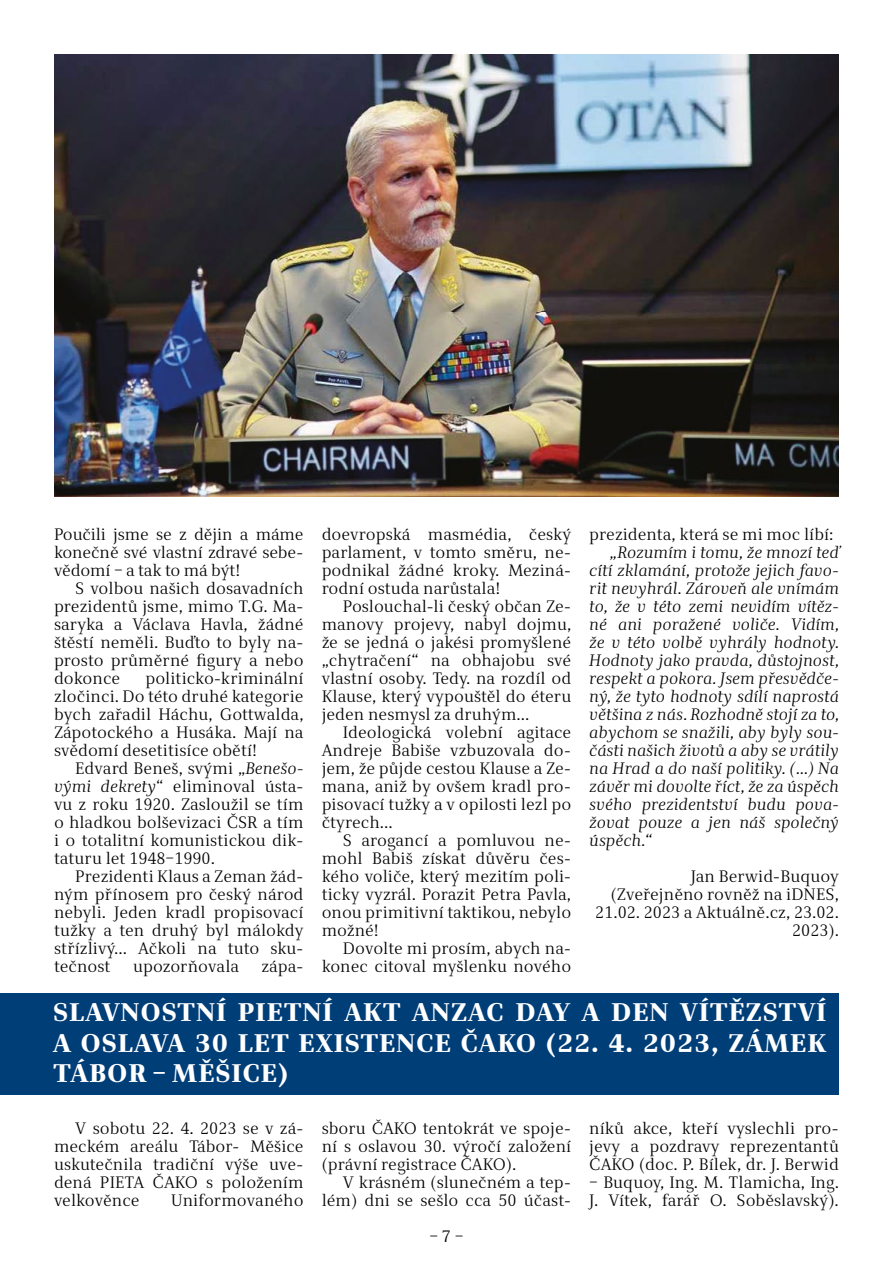
<style>
.page{position:relative;width:893px;height:1263px;background:#fff}
.page>*{position:absolute;margin:0;border:0;box-sizing:border-box;transform-origin:0 0}
.Nadpis{font:800 25.5px/30.6px "Alfon";letter-spacing:.03em;color:#fff;text-align:justify}
.Zakladni_text{font:16.5px/18px "Alfon";color:#000;text-align:justify}
.Zakladni_text-2{font:italic 16.5px/18px "Alfon";color:#000;text-align:justify}
.s1{font-style:italic}
</style>
<div class="page">
<div style="left:0;top:993px;width:839px;height:101px;background:#003e78"></div>
<img style="left:54px;top:54px;width:785px;height:442px">
<p class="Zakladni_text" style="left:54px;top:526px;width:251px">Poučili jsme se z dějin a máme konečně své vlastní zdravé sebe&shy;vědomí – a tak to má být!</p>
<p class="Zakladni_text" style="left:54px;top:580px;width:251px;text-indent:21px">S volbou našich dosavadních prezidentů jsme, mimo T.G. Ma&shy;saryka a Václava Havla, žádné štěstí neměli. Buďto to byly na&shy;prosto průměrné figury a nebo dokonce</p>
<p class="Zakladni_text" style="left:54px;top:670px;width:251px;text-indent:91px">politicko-kriminální zločinci. Do této druhé kategorie bych zařadil Háchu, Gottwalda, Zápotockého a Husáka. Mají na svědomí desetitisíce obětí!</p>
<p class="Zakladni_text" style="left:54px;top:760px;width:251px;text-indent:21px">Edvard Beneš, svými „<span class="s1">Benešo&shy;vými dekrety</span>“ eliminoval ústa&shy;vu z roku 1920. Zasloužil se tím o hladkou bolševizaci ČSR a tím i o totalitní komunistickou dik&shy;taturu let 1948–1990.</p>
<p class="Zakladni_text" style="left:54px;top:868px;width:251px;text-indent:21px">Prezidenti Klaus a Zeman žád&shy;ným přínosem pro český národ nebyli. Jeden kradl propisovací tužky a ten druhý byl málokdy střízlivý... Ačkoli na tuto sku&shy;tečnost</p>
<p class="Zakladni_text" style="left:133px;top:958px;width:108px">upozorňovala</p>
<p class="Zakladni_text" style="left:261px;top:958px;width:44px">zápa-</p>
<p class="Zakladni_text" style="left:322px;top:526px;width:251px">doevropská masmédia, český parlament, v tomto směru, ne&shy;podnikal žádné kroky. Meziná&shy;rodní ostuda narůstala!</p>
<p class="Zakladni_text" style="left:322px;top:598px;width:251px;text-indent:21px">Poslouchal-li český občan Ze&shy;manovy projevy, nabyl dojmu, že se jedná o jakési promyšlené „chytračení“ na obhajobu své vlastní osoby. Tedy. na rozdíl od Klause, který vypouštěl do éteru jeden nesmysl za druhým...</p>
<p class="Zakladni_text" style="left:322px;top:724px;width:251px;text-indent:21px">Ideologická volební agitace Andreje Babiše vzbuzovala do&shy;jem, že půjde cestou Klause a Ze&shy;mana, aniž by ovšem kradl pro&shy;pisovací tužky a v opilosti lezl po čtyrech...</p>
<p class="Zakladni_text" style="left:322px;top:832px;width:251px;text-indent:21px">S arogancí a pomluvou ne&shy;mohl Babiš získat důvěru čes&shy;kého voliče, který mezitím poli&shy;ticky vyzrál. Porazit Petra Pavla, onou primitivní taktikou, nebylo možné!</p>
<p class="Zakladni_text" style="left:322px;top:940px;width:251px;text-align:right">Dovolte mi prosím, abych na&shy;konec citoval myšlenku nového</p>
<p class="Zakladni_text" style="left:589px;top:526px;width:246px">prezidenta, která se mi moc líbí:</p>
<p class="Zakladni_text-2" style="left:589px;top:544px;width:251px;text-indent:21px">„Rozumím i tomu, že mnozí teď cítí zklamání, protože jejich favo&shy;rit nevyhrál. Zároveň ale vnímám to, že v této zemi nevidím vítěz&shy;né ani poražené voliče. Vidím, že v této volbě vyhrály hodnoty.<br>Hodnoty jako pravda, důstojnost, respekt a pokora. Jsem přesvědče&shy;ný, že tyto hodnoty sdílí naprostá většina z nás. Rozhodně stojí za to, abychom se snažili, aby byly sou&shy;části našich životů a aby se vrátily na Hrad a do naší politiky. (...) Na závěr mi dovolte říct, že za úspěch svého prezidentství budu pova&shy;žovat pouze a jen náš společný úspěch.“</p>
<p class="Zakladni_text" style="left:691px;top:868px;width:150px">Jan Berwid-Buquoy</p>
<p class="Zakladni_text" style="left:595px;top:886px;width:245px;text-align:right">(Zveřejněno rovněž na iDNES,<br>21.02. 2023 a Aktuálně.cz, 23.02.<br>2023).</p>
<p class="Nadpis" style="left:53px;top:997px;width:775px">SLAVNOSTNÍ PIETNÍ AKT ANZAC DAY A DEN VÍTĚZSTVÍ A OSLAVA 30 LET EXISTENCE ČAKO (22. 4. 2023, ZÁMEK TÁBOR – MĚŠICE)</p>
<p class="Zakladni_text" style="left:54px;top:1120px;width:251px;text-indent:21px">V sobotu 22. 4. 2023 se v zá&shy;meckém areálu Tábor- Měšice uskutečnila tradiční výše uve&shy;dená PIETA ČAKO s položením velkověnce</p>
<p class="Zakladni_text" style="left:171px;top:1192px;width:134px">Uniformovaného</p>
<p class="Zakladni_text" style="left:322px;top:1120px;width:251px">sboru ČAKO tentokrát ve spoje&shy;ní s oslavou 30. výročí založení (právní registrace ČAKO).</p>
<p class="Zakladni_text" style="left:322px;top:1174px;width:251px;text-align:right">V krásném (slunečném a tep&shy;lém) dni se sešlo cca 50 účast-</p>
<p class="Zakladni_text" style="left:430px;top:1228px;width:35px">– 7 –</p>
<p class="Zakladni_text" style="left:589px;top:1120px;width:251px">níků akce, kteří vyslechli pro&shy;jevy a pozdravy reprezentantů ČAKO (doc. P. Bílek, dr. J. Berwid</p>
<p class="Zakladni_text" style="left:589px;top:1174px;width:251px">– Buquoy, Ing. M. Tlamicha, Ing.<br>J. Vítek, farář O. Soběslavský).</p>
</div>
